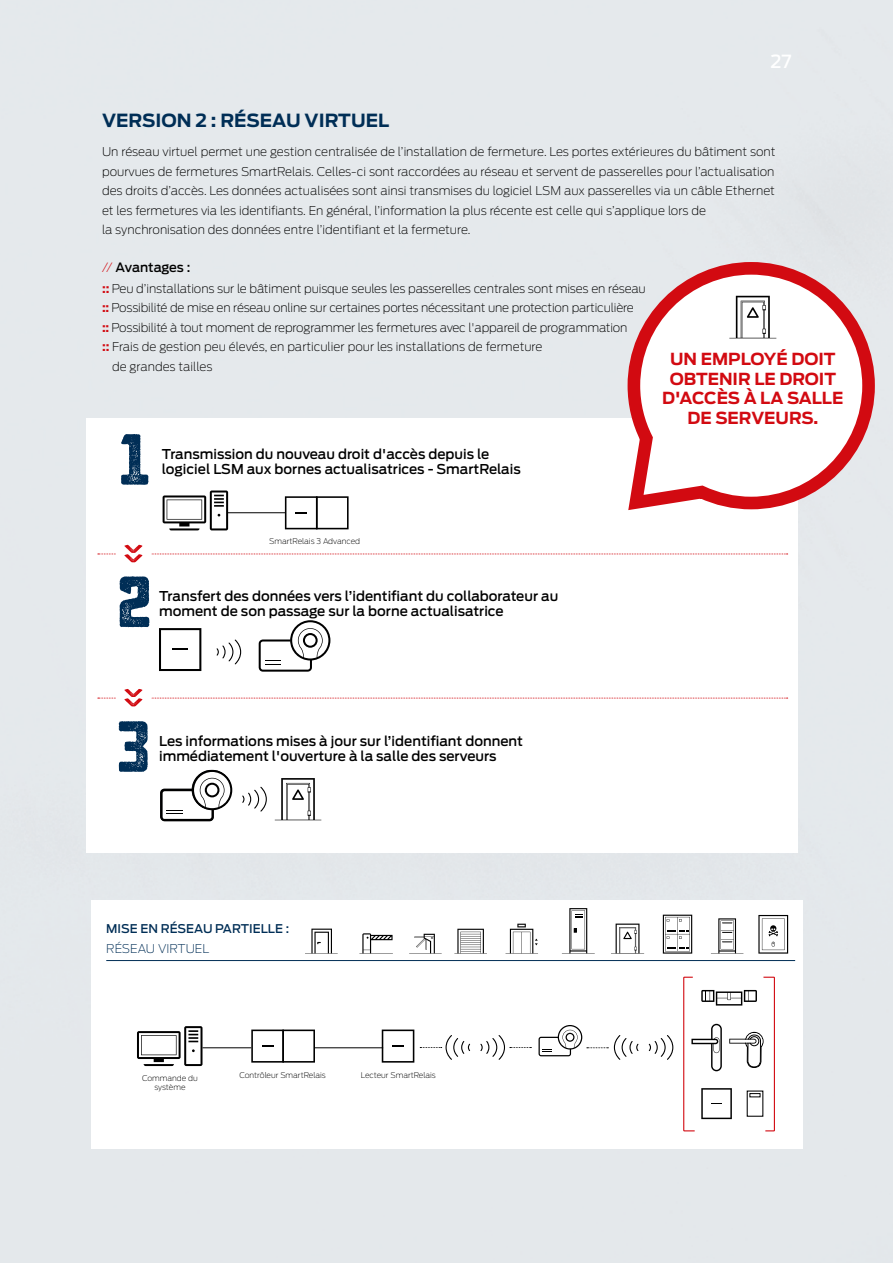
<style>
.page{position:relative;width:893px;height:1263px;background:#e5e9ec}
.page>*{position:absolute;margin:0;border:0;box-sizing:border-box;transform-origin:0 0}
.t1{font:72px "Sucrose Bold Two";color:#002e56}
.t2{font:700 18px "Antenna";color:#002e56}
.t3{font:500 18px "Antenna";color:#fff}
.t4{font:700 16.5px/19.5px "Antenna";color:#d20a11;text-align:center}
.t5{font:500 13.5px "Antenna";color:#000}
.t6{font:500 12.75px "Antenna";letter-spacing:-.01em;color:#000}
.t7{font:200 12px/19.5px "Antenna";letter-spacing:-.01em;color:#000}
.t8{font:500 12px "Antenna";color:#002e56}
.t9{font:200 12px "Antenna";color:#002e56}
.t10{font:200 7.8px/9.3px "Antenna";color:#000;text-align:center}
.s1{font-weight:200;color:#d20a11}
.s2{font-weight:700;color:#d20a11}
</style>
<div class="page">
<div style="left:91px;top:900px;width:711px;height:249px;background:#fff"></div>
<hr style="left:106px;top:960px;width:689px;height:1px;background:#002e56">
<div style="left:86px;top:418px;width:712px;height:434px;background:#fff"></div>
<svg style="left:621px;top:256px;width:260px;height:262px"></svg>
<svg style="left:98px;top:545px;width:690px;height:17px"></svg>
<svg style="left:98px;top:689px;width:690px;height:17px"></svg>
<svg style="left:729px;top:296px;width:47px;height:42px"></svg>
<hr style="left:228px;top:512px;width:57px;height:1px;background:#000">
<svg style="left:163px;top:490px;width:65px;height:40px"></svg>
<svg style="left:285px;top:496px;width:64px;height:33px"></svg>
<svg style="left:216px;top:639px;width:26px;height:26px"></svg>
<svg style="left:259px;top:620px;width:71px;height:52px"></svg>
<svg style="left:159px;top:628px;width:42px;height:43px"></svg>
<svg style="left:160px;top:770px;width:72px;height:51px"></svg>
<svg style="left:242px;top:786px;width:25px;height:26px"></svg>
<svg style="left:275px;top:778px;width:46px;height:42px"></svg>
<svg style="left:758px;top:915px;width:30px;height:38px"></svg>
<svg style="left:615px;top:923px;width:25px;height:30px"></svg>
<svg style="left:414px;top:934px;width:21px;height:19px"></svg>
<svg style="left:663px;top:915px;width:29px;height:38px"></svg>
<svg style="left:362px;top:933px;width:31px;height:20px"></svg>
<svg style="left:509px;top:924px;width:29px;height:29px"></svg>
<svg style="left:457px;top:929px;width:27px;height:24px"></svg>
<svg style="left:718px;top:918px;width:19px;height:35px"></svg>
<svg style="left:311px;top:929px;width:21px;height:24px"></svg>
<hr style="left:203px;top:1047px;width:48px;height:1px;background:#000">
<hr style="left:315px;top:1047px;width:68px;height:1px;background:#000">
<svg style="left:137px;top:1026px;width:66px;height:40px"></svg>
<svg style="left:251px;top:1029px;width:64px;height:33px"></svg>
<svg style="left:382px;top:1029px;width:32px;height:33px"></svg>
<svg style="left:480px;top:1035px;width:51px;height:25px"></svg>
<svg style="left:420px;top:1035px;width:51px;height:25px"></svg>
<svg style="left:648px;top:1035px;width:26px;height:25px"></svg>
<svg style="left:539px;top:1025px;width:100px;height:35px"></svg>
<svg style="left:569px;top:908px;width:19px;height:45px"></svg>
<svg style="left:683px;top:976px;width:92px;height:156px"></svg>
<div style="left:750px;top:1093px;width:10px;height:4px;border:1px solid #000"></div>
<h2 class="t3" style="left:770px;top:49px;width:23px">27</h2>
<h2 class="t2" style="left:102px;top:108px;width:289px">VERSION 2 : RÉSEAU VIRTUEL</h2>
<p class="t7" style="left:102px;top:142px;width:675px">Un réseau virtuel permet une gestion centralisée de l’installation de fermeture. Les portes extérieures du bâtiment sont pourvues de fermetures SmartRelais. Celles-ci sont raccordées au réseau et servent de passerelles pour l’actualisation des droits d’accès. Les données actualisées sont ainsi transmises du logiciel LSM aux passerelles via un câble Ethernet et les fermetures via les identifiants. En général, l’information la plus récente est celle qui s’applique lors de<br>la synchronisation des données entre l’identifiant et la fermeture.</p>
<p class="t6" style="left:102px;top:259px;width:90px"><span class="s1">//</span> Avantages :</p>
<p class="t7" style="left:102px;top:278px;width:545px"><span class="s2">::</span> Peu d’installations sur le bâtiment puisque seules les passerelles centrales sont mises en réseau</p>
<p class="t7" style="left:102px;top:298px;width:533px"><span class="s2">::</span> Possibilité de mise en réseau online sur certaines portes nécessitant une protection particulière</p>
<p class="t7" style="left:102px;top:317px;width:527px"><span class="s2">::</span> Possibilité à tout moment de reprogrammer les fermetures avec l'appareil de programmation</p>
<p class="t7" style="left:102px;top:337px;width:442px"><span class="s2">::</span> Frais de gestion peu élevés, en particulier pour les installations de fermeture</p>
<p class="t7" style="left:112px;top:356px;width:102px">de grandes tailles</p>
<h3 class="t4" style="left:662px;top:350px;width:183px">UN EMPLOYÉ DOIT<br>OBTENIR LE DROIT<br>D'ACCÈS À LA SALLE<br>DE SERVEURS.</h3>
<h1 class="t1" style="left:118px;top:417px;width:34px">1</h1>
<p class="t5" style="left:162px;top:444px;width:329px">Transmission du nouveau droit d'accès depuis le</p>
<p class="t5" style="left:162px;top:459px;width:360px">logiciel LSM aux bornes actualisatrices - SmartRelais</p>
<p class="t10" style="left:269px;top:536px;width:92px">SmartRelais 3 Advanced</p>
<h1 class="t1" style="left:116px;top:559px;width:39px">2</h1>
<p class="t5" style="left:159px;top:587px;width:401px">Transfert des données vers l’identifiant du collaborateur au</p>
<p class="t5" style="left:159px;top:602px;width:346px">moment de son passage sur la borne actualisatrice</p>
<h1 class="t1" style="left:116px;top:704px;width:38px">3</h1>
<p class="t5" style="left:159px;top:732px;width:365px">Les informations mises à jour sur l’identifiant donnent</p>
<p class="t5" style="left:159px;top:747px;width:339px">immédiatement l'ouverture à la salle des serveurs</p>
<p class="t8" style="left:106px;top:921px;width:184px">MISE EN RÉSEAU PARTIELLE :</p>
<p class="t9" style="left:106px;top:940px;width:105px">RÉSEAU VIRTUEL</p>
<p class="t10" style="left:142px;top:1073px;width:57px">Commande du système</p>
<p class="t10" style="left:239px;top:1070px;width:88px">Contrôleur SmartRelais</p>
<p class="t10" style="left:361px;top:1070px;width:76px">Lecteur SmartRelais</p>
</div>
